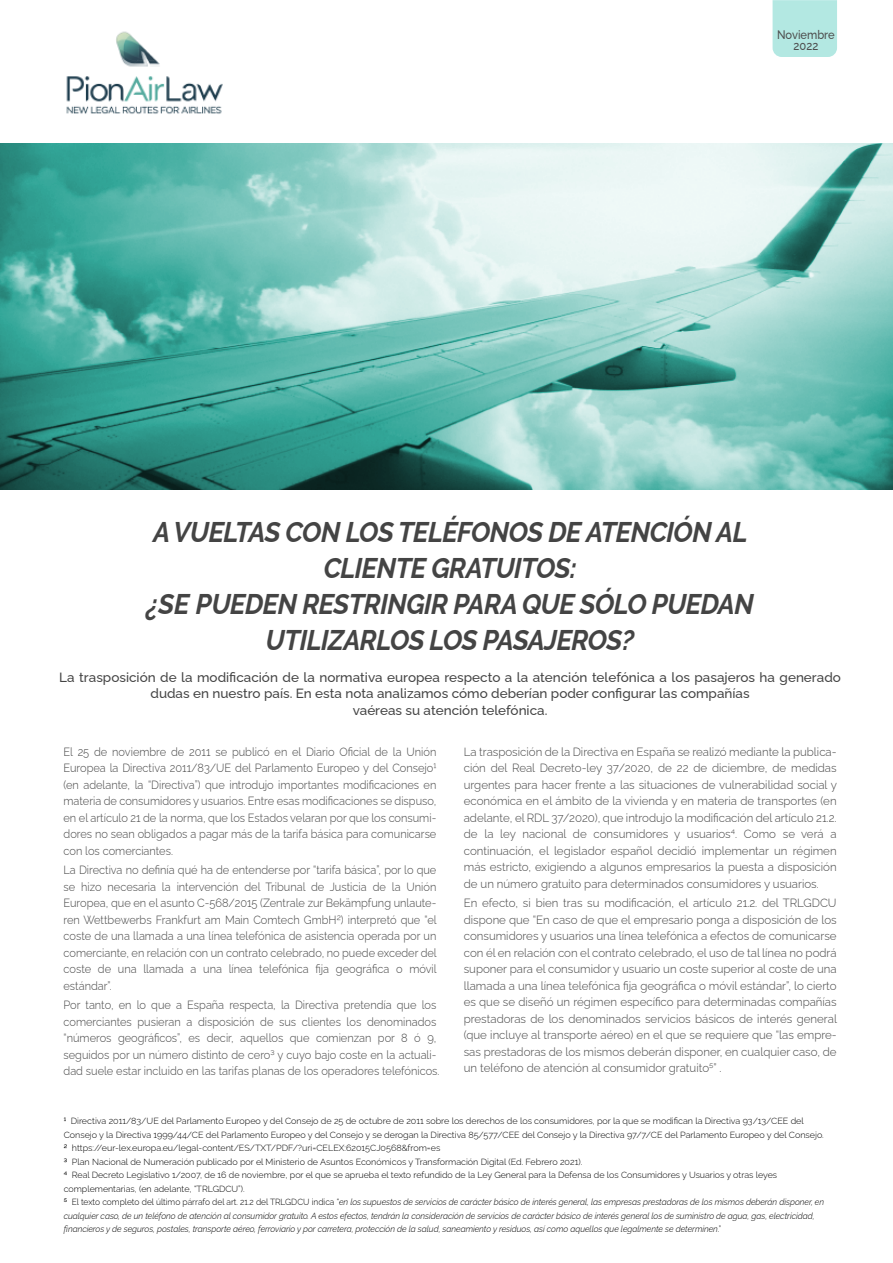
<style>
.page{position:relative;width:893px;height:1263px;background:#fff}
.page>*{position:absolute;margin:0;border:0;box-sizing:border-box;transform-origin:0 0}
.t1{font:italic 100 28.5px/36px "Raleway";letter-spacing:-.02em;color:#444;text-align:center;scale:.93 1}
.t2{font:100 13.35px/16.5px "Raleway";color:#444;text-align:center}
.t3{font:100 12.3px/10.8px "Raleway";color:#4d4d4d;text-align:center;scale:.9 1}
.t4{font:300 11.85px/16.5px "Raleway";color:#444;text-align:justify}
.t5{font:300 11.85px/16.5px "Raleway";color:#444;text-align:justify;scale:.93 1}
.t6{font:300 8.85px/13.5px "Raleway";color:#000}
.s1{font-weight:100}
.s2{font-style:italic}
</style>
<div class="page">
<svg style="left:0;top:144px;width:893px;height:345px;background:#7fc1b9"></svg>
<img style="left:66px;top:31px;width:157px;height:83px">
<div style="left:772px;top:0;width:65px;height:57px;background:#b3e8e2"></div>
<h3 class="t3" style="left:777px;top:28px;width:66px">Noviembre<br>2022</h3>
<h1 class="t1" style="left:146px;top:510px;width:654px">A VUELTAS CON LOS TELÉFONOS DE ATENCIÓN AL CLIENTE GRATUITOS:<br>¿SE PUEDEN RESTRINGIR PARA QUE SÓLO PUEDAN UTILIZARLOS LOS PASAJEROS?</h1>
<p class="t2" style="left:59px;top:667px;width:783px">La trasposición de la modificación de la normativa europea respecto a la atención telefónica a los pasajeros ha generado dudas en nuestro país. En esta nota analizamos cómo deberían poder configurar las compañías<br>vaéreas su atención telefónica.</p>
<p class="t5" style="left:64px;top:742px;width:402px">El 25 de noviembre de 2011 se publicó en el Diario Oficial de la Unión Europea la Directiva 2011/83/UE del Parlamento Europeo y del Consejo1 (en adelante, la “Directiva”) que introdujo importantes modificaciones en materia de consumidores y usuarios. Entre esas modificaciones se dispuso, en el artículo 21 de la norma, que los Estados velaran por que los consumi&shy;dores no sean obligados a pagar más de la tarifa básica para comunicarse con los comerciantes.</p>
<p class="t5" style="left:64px;top:861px;width:403px">La Directiva no definía qué ha de entenderse por “tarifa básica”, por lo que se hizo necesaria la intervención del Tribunal de Justicia de la Unión Europea, que en el asunto C-568/2015 (Zentrale zur Bekämpfung unlaute&shy;ren Wettbewerbs Frankfurt am Main Comtech GmbH2) interpretó que “el coste de una llamada a una línea telefónica de asistencia operada por un comerciante, en relación con un contrato celebrado, no puede exceder del coste de una llamada a una línea telefónica fija geográfica o móvil estándar”.</p>
<p class="t5" style="left:64px;top:996px;width:406px;text-align:left">Por tanto, en lo que a España respecta, la Directiva pretendía que los comerciantes pusieran a disposición de sus clientes los denominados “números geográficos”, es decir, aquellos que comienzan por 8 ó 9, seguidos por un número distinto de cero3 y cuyo bajo coste en la actuali&shy;dad suele estar incluido en las tarifas planas de los operadores telefónicos.</p>
<p class="t4" style="left:464px;top:742px;width:375px">La trasposición de la Directiva en España se realizó mediante la publica&shy;ción del Real Decreto-ley 37/2020, de 22 de diciembre, de medidas urgentes para hacer frente a las situaciones de vulnerabilidad social y económica en el ámbito de la vivienda y en materia de transportes (en adelante, el RDL 37/2020), que introdujo la modificación del artículo 21.2. de la ley nacional de consumidores y usuarios4. Como se verá a continuación, el legislador español decidió implementar un régimen más estricto, exigiendo a algunos empresarios la puesta a disposición de un número gratuito para determinados consumidores y usuarios.</p>
<p class="t4" style="left:464px;top:894px;width:375px">En efecto, si bien tras su modificación, el artículo 21.2. del TRLGDCU dispone que “En caso de que el empresario ponga a disposición de los consumidores y usuarios una línea telefónica a efectos de comunicarse con él en relación con el contrato celebrado, el uso de tal línea no podrá suponer para el consumidor y usuario un coste superior al coste de una llamada a una línea telefónica fija geográfica o móvil estándar”, lo cierto es que se diseñó un régimen específico para determinadas compañías prestadoras de los denominados servicios básicos de interés general (que incluye al transporte aéreo) en el que se requiere que “las empre&shy;sas prestadoras de los mismos deberán disponer, en cualquier caso, de un teléfono de atención al consumidor gratuito5” .</p>
<p class="t6" style="left:64px;top:1113px;width:762px"><span class="s1">1</span> Directiva 2011/83/UE del Parlamento Europeo y del Consejo de 25 de octubre de 2011 sobre los derechos de los consumidores, por la que se modifican la Directiva 93/13/CEE del Consejo y la Directiva 1999/44/CE del Parlamento Europeo y del Consejo y se derogan la Directiva 85/577/CEE del Consejo y la Directiva 97/7/CE del Parlamento Europeo y del Consejo.<br><span class="s1">2</span> https://eur-lex.europa.eu/legal-content/ES/TXT/PDF/?uri=CELEX:62015CJ0568&amp;from=es<br><span class="s1">3</span> Plan Nacional de Numeración publicado por el Ministerio de Asuntos Económicos y Transformación Digital (Ed. Febrero 2021).<br><span class="s1">4</span> Real Decreto Legislativo 1/2007, de 16 de noviembre, por el que se aprueba el texto refundido de la Ley General para la Defensa de los Consumidores y Usuarios y otras leyes complementarias, (en adelante, “TRLGDCU”).<br><span class="s1">5</span> El texto completo del último párrafo del art. 21.2 del TRLGDCU indica “<span class="s2">en los supuestos de servicios de carácter básico de interés general, las empresas prestadoras de los mismos deberán disponer, en cualquier caso, de un teléfono de atención al consumidor gratuito. A estos efectos, tendrán la consideración de servicios de carácter básico de interés general los de suministro de agua, gas, electricidad, financieros y de seguros, postales, transporte aéreo, ferroviario y por carretera, protección de la salud, saneamiento y residuos, así como aquellos que legalmente se determinen</span>.”</p>
</div>
